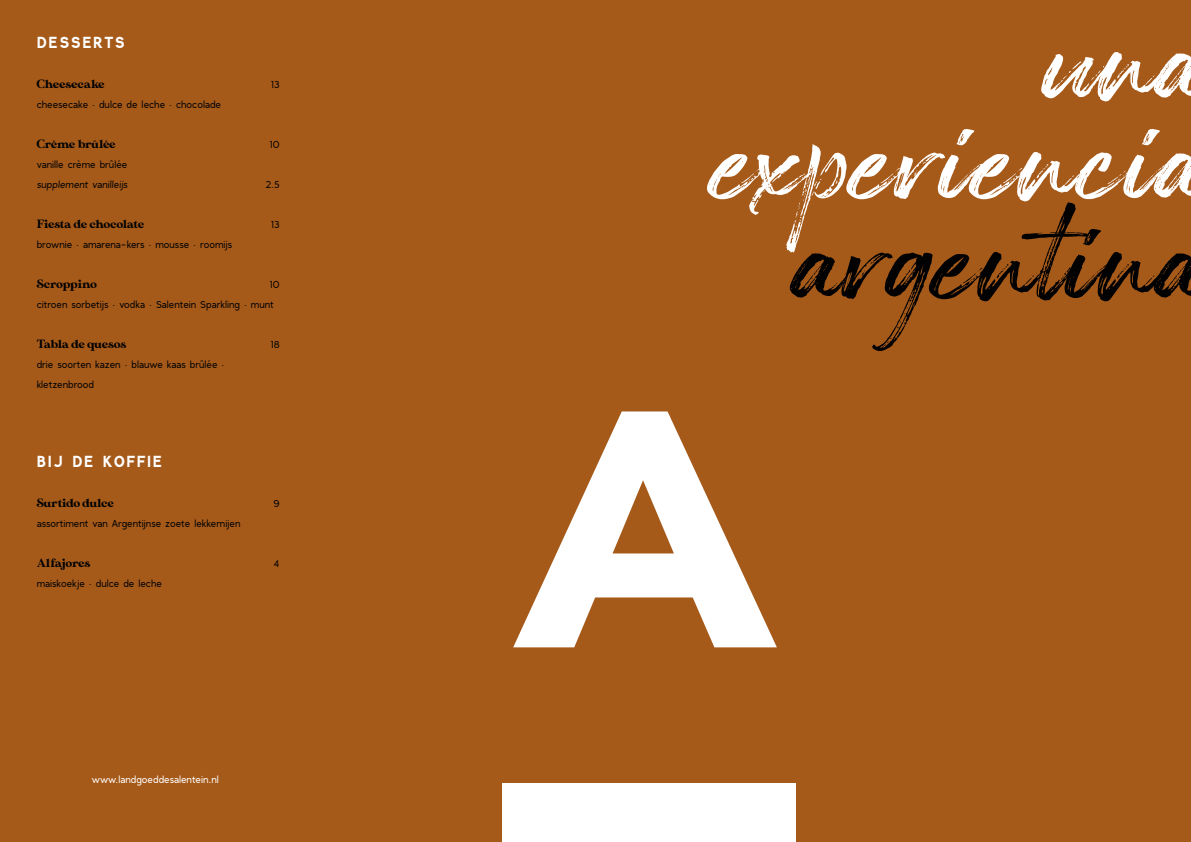
<style>
.page{position:relative;width:1191px;height:842px;background:#a65a1a}
.page>*{position:absolute;margin:0;border:0;box-sizing:border-box;transform-origin:0 0}
.t1{font:140px/100px "Painted Brush";color:#fff;text-align:right}
.t2{font:140px "Painted Brush";color:#020203}
.t3{font:700 16px "Clockwise";letter-spacing:.1em;color:#fff}
.t4{font:12px "MADE Sunflower";color:#020203}
.t5{font:300 10px/20px "Clockwise";color:#020203}
.t6{font:300 10px "Clockwise";color:#fff}
.t7{font:italic 300 10px "Clockwise";color:#020203}
</style>
<div class="page">
<div style="left:502px;top:783px;width:293px;height:59px;background:#fff"></div>
<svg style="left:513px;top:411px;width:264px;height:236px"></svg>
<h2 class="t3" style="left:37px;top:32px;width:89px">DESSERTS</h2>
<p class="t4" style="left:37px;top:77px;width:69px">Cheesecake</p>
<p class="t5" style="left:271px;top:74px;width:10px">13</p>
<p class="t5" style="left:37px;top:94px;width:186px">cheesecake · dulce de leche · chocolade</p>
<p class="t4" style="left:37px;top:137px;width:80px">Crème brûlée</p>
<p class="t5" style="left:270px;top:134px;width:11px">10</p>
<p class="t5" style="left:37px;top:154px;width:92px">vanille crème brûlée</p>
<p class="t7" style="left:37px;top:178px;width:93px">supplement vanilleijs</p>
<p class="t5" style="left:265px;top:174px;width:16px">2.5</p>
<p class="t4" style="left:37px;top:217px;width:109px">Fiesta de chocolate</p>
<p class="t5" style="left:271px;top:214px;width:10px">13</p>
<p class="t5" style="left:37px;top:234px;width:197px">brownie · amarena-kers · mousse · roomijs</p>
<p class="t4" style="left:37px;top:277px;width:62px">Scroppino</p>
<p class="t5" style="left:37px;top:274px;width:244px;text-indent:233px">10 citroen sorbetijs · vodka · Salentein Sparkling · munt</p>
<p class="t4" style="left:37px;top:337px;width:91px">Tabla de quesos</p>
<p class="t5" style="left:271px;top:334px;width:10px">18</p>
<p class="t5" style="left:37px;top:354px;width:189px">drie soorten kazen · blauwe kaas brûlée · kletzenbrood</p>
<h2 class="t3" style="left:37px;top:451px;width:127px">BIJ DE KOFFIE</h2>
<p class="t4" style="left:37px;top:496px;width:79px">Surtido dulce</p>
<p class="t5" style="left:273px;top:493px;width:8px">9</p>
<p class="t5" style="left:37px;top:513px;width:205px">assortiment van Argentijnse zoete lekkernijen</p>
<p class="t4" style="left:37px;top:556px;width:55px">Alfajores</p>
<p class="t5" style="left:274px;top:553px;width:7px">4</p>
<p class="t5" style="left:37px;top:573px;width:127px">maiskoekje · dulce de leche</p>
<p class="t6" style="left:92px;top:773px;width:129px">www.landgoeddesalentein.nl</p>
<h1 class="t1" style="left:711px;top:11px;width:499px">una experiencia</h1>
<h1 class="t2" style="left:794px;top:168px;width:415px">argentina</h1>
</div>
